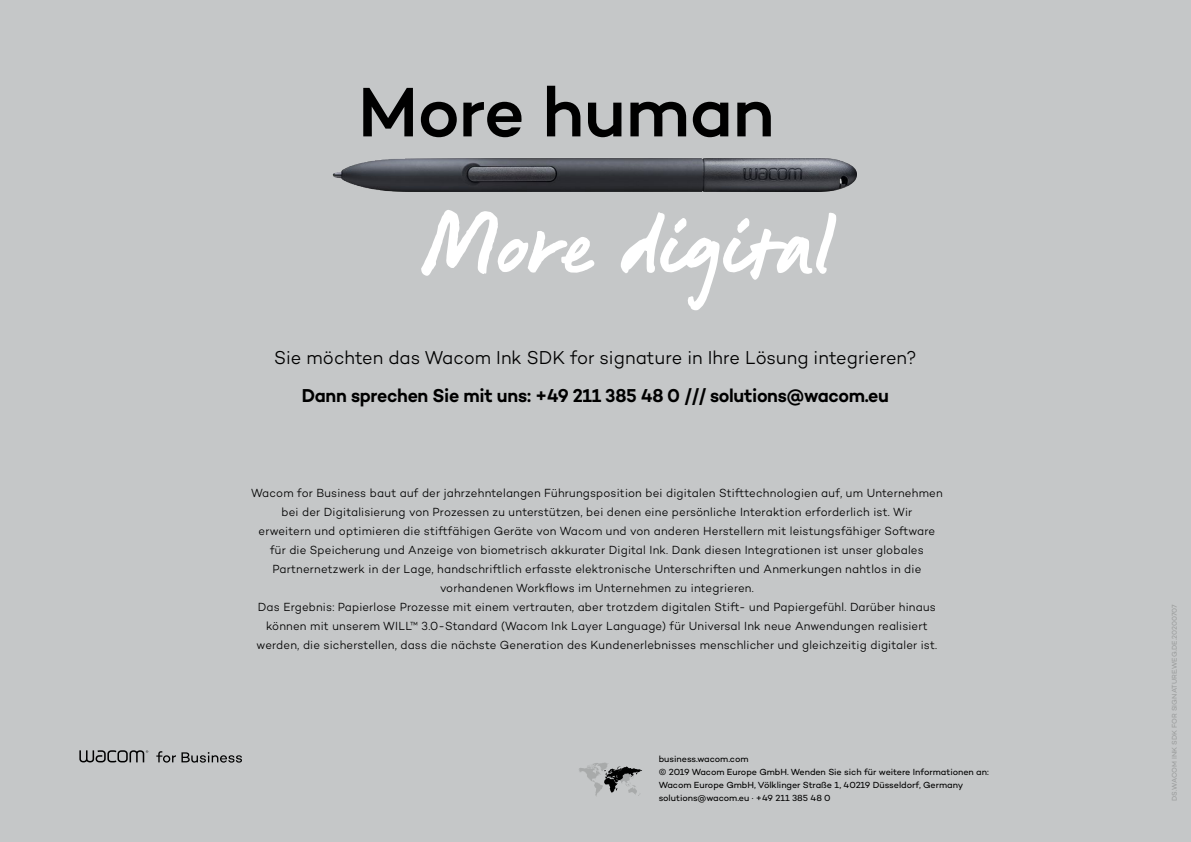
<style>
.page{position:relative;width:1191px;height:842px;background:#c5c7c8}
.page>*{position:absolute;margin:0;border:0;box-sizing:border-box;transform-origin:0 0}
.t1{font:88.3px "Signature Wacom";letter-spacing:-.015em;color:#fff}
.t2{font:500 71.3px "Campton Wacom";letter-spacing:-.01em;color:#000}
.t3{font:300 19px "Campton Wacom";letter-spacing:.005em;color:#000;scale:.95 1}
.t4{font:600 19px "Campton Wacom";letter-spacing:-.02em;color:#000;scale:.95 1}
.t5{font:300 12px/19px "Campton Wacom";letter-spacing:.015em;color:#000;text-align:center;scale:.95 1}
.t6{font:9px/13px "Campton Wacom";letter-spacing:-.005em;color:#000}
.t7{font:7px "Campton Wacom";color:#9b9d9d}
</style>
<div class="page">
<svg style="left:579px;top:763px;width:63px;height:33px"></svg>
<svg style="left:79px;top:750px;width:163px;height:13px"></svg>
<img style="left:333px;top:158px;width:524px;height:34px">
<h2 class="t2" style="left:358px;top:67px;width:418px">More human</h2>
<h1 class="t1" style="left:422px;top:187px;width:413px">More digital</h1>
<h3 class="t3" style="left:274px;top:346px;width:677px">Sie möchten das Wacom Ink SDK for signature in Ihre Lösung integrieren?</h3>
<h3 class="t4" style="left:302px;top:384px;width:619px">Dann sprechen Sie mit uns: +49 211 385 48 0 /// solutions@wacom.eu</h3>
<p class="t5" style="left:251px;top:484px;width:729px">Wacom for Business baut auf der jahrzehntelangen Führungsposition bei digitalen Stifttechnologien auf, um Unternehmen bei der Digitalisierung von Prozessen zu unterstützen, bei denen eine persönliche Interaktion erforderlich ist. Wir<br>erweitern und optimieren die stiftfähigen Geräte von Wacom und von anderen Herstellern mit leistungsfähiger Software für die Speicherung und Anzeige von biometrisch akkurater Digital Ink. Dank diesen Integrationen ist unser globales Partnernetzwerk in der Lage, handschriftlich erfasste elektronische Unterschriften und Anmerkungen nahtlos in die vorhandenen Workflows im Unternehmen zu integrieren.<br>Das Ergebnis: Papierlose Prozesse mit einem vertrauten, aber trotzdem digitalen Stift- und Papiergefühl. Darüber hinaus können mit unserem WILL™ 3.0-Standard (Wacom Ink Layer Language) für Universal Ink neue Anwendungen realisiert werden, die sicherstellen, dass die nächste Generation des Kundenerlebnisses menschlicher und gleichzeitig digitaler ist.</p>
<p class="t6" style="left:658px;top:753px;width:332px">business.wacom.com<br>© 2019 Wacom Europe GmbH. Wenden Sie sich für weitere Informationen an:<br>Wacom Europe GmbH, Völklinger Straße 1, 40219 Düsseldorf, Germany solutions@wacom.eu · +49 211 385 48 0</p>
<p class="t7" style="left:1170px;top:801px;width:198px;rotate:-90deg">DS.WACOM INK SDK FOR SIGNATURE.WEG.DE.20200707</p>
</div>
